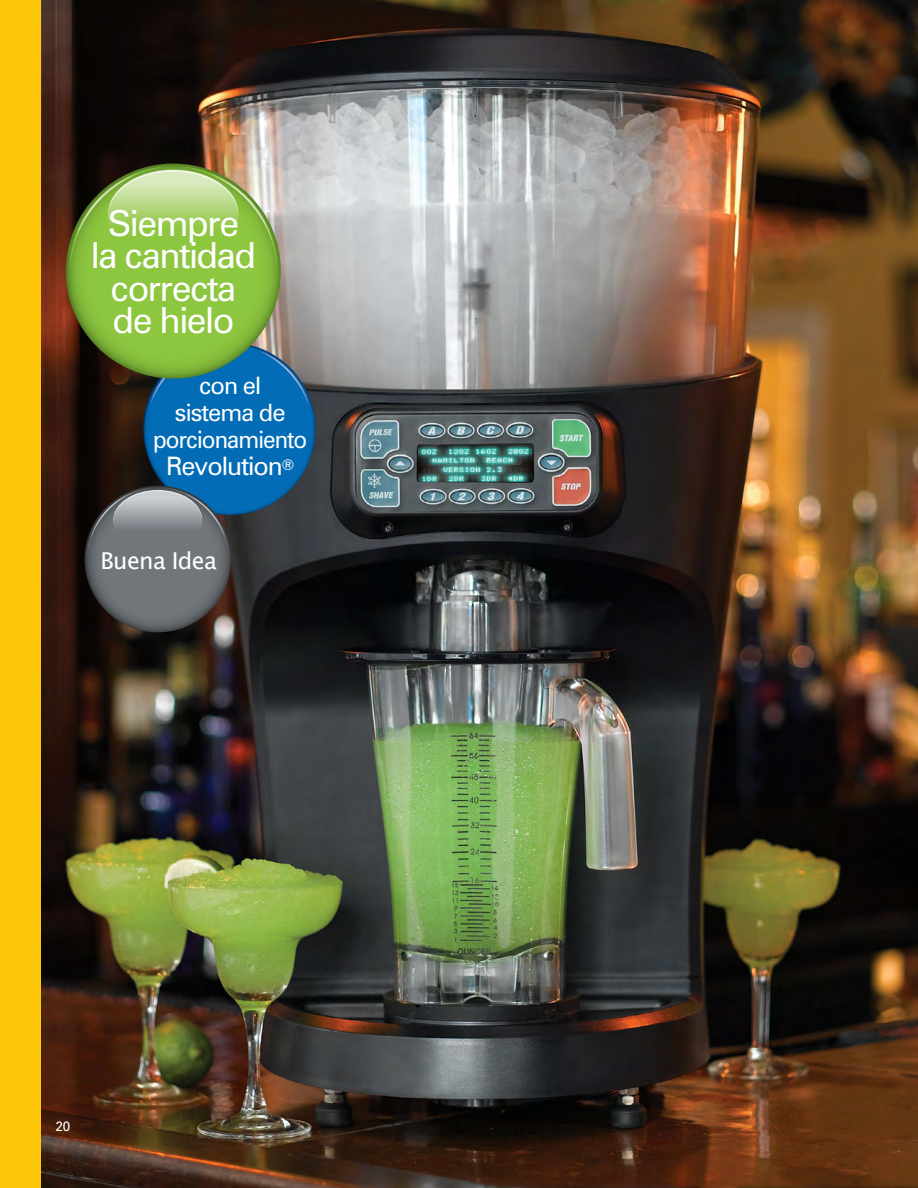
<style>
.page{position:relative;width:918px;height:1188px;background:#fff}
.page>*{position:absolute;margin:0;border:0;box-sizing:border-box;transform-origin:0 0}
.t1{font:36px/32.4px "Zurich BT";letter-spacing:-.04em;color:#fff;text-align:center}
.t2{font:25.5px "Zurich BT";letter-spacing:-.04em;color:#fff}
.t3{font:24px/27px "Zurich BT";letter-spacing:-.04em;color:#fff;text-align:center}
.t4{font:23.25px "Lucida Grande";letter-spacing:-.03em;color:#fff}
.t5{font:13.5px "Zurich BT";color:#fff}
</style>
<div class="page">
<img style="left:41px;top:0;width:877px;height:1188px">
<div style="left:143px;top:343px;width:173px;height:172px;background:#036cb6;border-radius:86px"></div>
<svg style="left:146px;top:376px;width:19px;height:53px"></svg>
<svg style="left:250px;top:345px;width:63px;height:73px"></svg>
<svg style="left:84px;top:486px;width:147px;height:146px;background:#686d72"></svg>
<svg style="left:87px;top:488px;width:142px;height:71px;background:#6b767e"></svg>
<svg style="left:66px;top:164px;width:215px;height:215px;background:#86bd3c"></svg>
<svg style="left:70px;top:166px;width:207px;height:105px;background:#93b75a"></svg>
<div style="left:0;top:0;width:41px;height:1188px;background:#ffc709"></div>
<p class="t1" style="left:91px;top:206px;width:167px">Siempre la cantidad correcta de hielo</p>
<p class="t3" style="left:153px;top:372px;width:156px">con el<br>sistema de porcionamiento</p>
<p class="t2" style="left:166px;top:451px;width:130px">Revolution<sup>®</sup></p>
<p class="t4" style="left:101px;top:548px;width:118px">Buena Idea</p>
<p class="t5" style="left:56px;top:1118px;width:16px">20</p>
</div>
